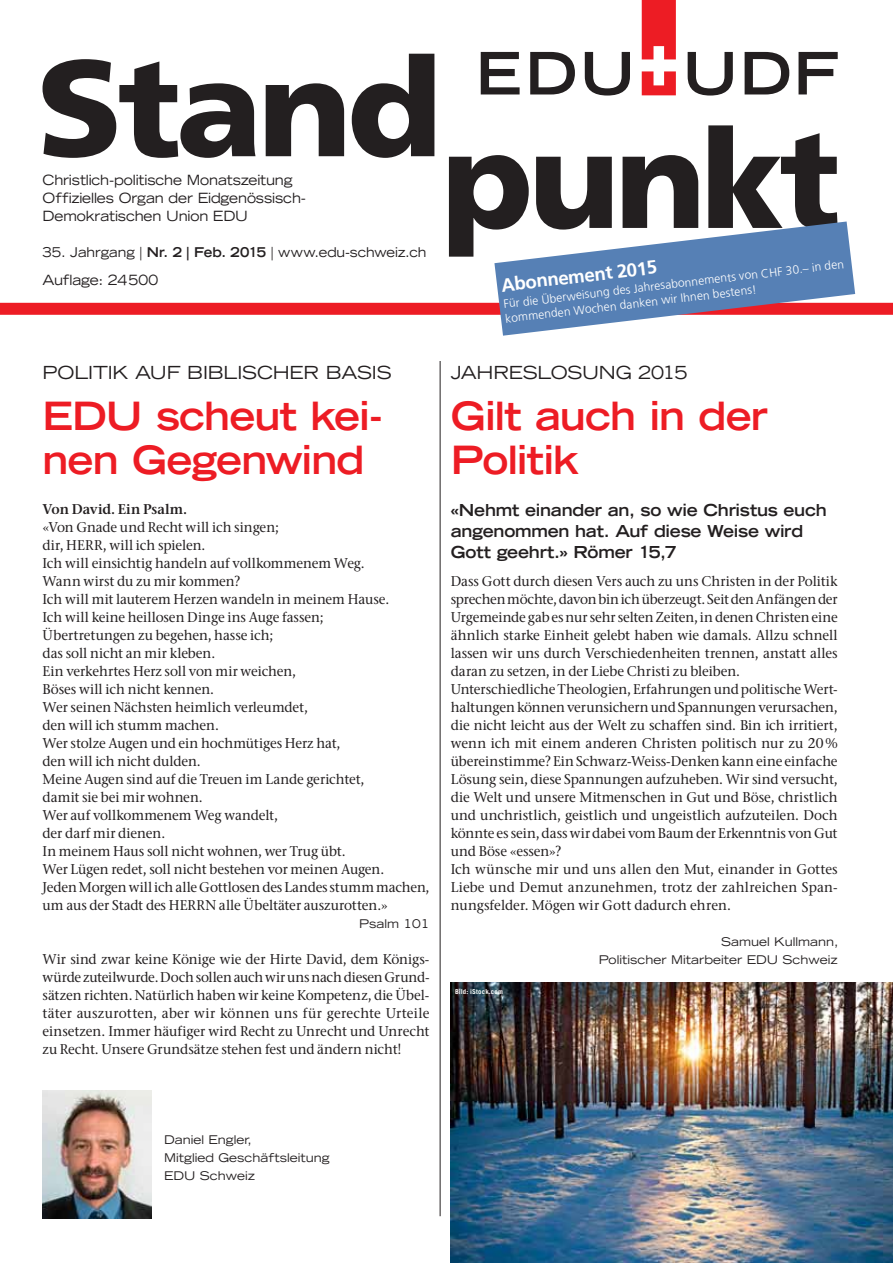
<style>
.page{position:relative;width:893px;height:1263px;background:#fff}
.page>*{position:absolute;margin:0;border:0;box-sizing:border-box;transform-origin:0 0}
.t1{font:700 expanded 39px/43.5px "Trade Gothic LT Std";letter-spacing:-.025em;color:#ed1c24}
.t2{font:700 18.75px "Frutiger";color:#fff}
.t3{font:expanded 18px "Trade Gothic LT Std";letter-spacing:-.01em;color:#231f20}
.t4{font:700 expanded 16.5px/21px "Trade Gothic LT Std";letter-spacing:-.015em;color:#231f20}
.t5{font:500 14.1px/18px "Stone Ser ITC Std";color:#231f20;scale:.96 1}
.t6{font:expanded 14.1px/18px "Trade Gothic LT Std";letter-spacing:-.01em;color:#231f20;scale:.96 1}
.t7{font:600 14.1px "Stone Ser ITC Std";color:#231f20;scale:.96 1}
.t8{font:expanded 13.5px "Trade Gothic LT Std";letter-spacing:-.005em;color:#231f20;scale:.96 1}
.t9{font:expanded 12px/18px "Trade Gothic LT Std";color:#231f20;text-align:right}
.t10{font:300 12px/14.9px "Frutiger";color:#fff}
.t11{font:700 6.75px "Trade Gothic LT Std";letter-spacing:.03em;color:#fff}
.s1{font-weight:700}
</style>
<div class="page">
<div style="left:0;top:303px;width:893px;height:12px;background:#ed1c24"></div>
<svg style="left:449px;top:125px;width:389px;height:132px"></svg>
<svg style="left:43px;top:54px;width:391px;height:104px"></svg>
<svg style="left:642px;top:0;width:34px;height:95px"></svg>
<svg style="left:481px;top:52px;width:39px;height:42px"></svg>
<svg style="left:530px;top:52px;width:45px;height:42px"></svg>
<svg style="left:585px;top:52px;width:45px;height:44px"></svg>
<svg style="left:688px;top:52px;width:45px;height:44px"></svg>
<svg style="left:745px;top:52px;width:44px;height:42px"></svg>
<svg style="left:798px;top:52px;width:40px;height:42px"></svg>
<hr style="left:440px;top:361px;width:1px;height:855px;background:#231f20">
<img style="left:451px;top:982px;width:442px;height:281px">
<svg style="left:494px;top:221px;width:361px;height:115px"></svg>
<img style="left:43px;top:1090px;width:109px;height:128px">
<p class="t6" style="left:43px;top:172px;width:276px">Christlich-politische Monatszeitung<br>Offizielles Organ der Eidgenössisch-<br>Demokratischen Union EDU</p>
<p class="t8" style="left:43px;top:246px;width:401px">35. Jahrgang | <span class="s1">Nr. 2 | Feb. 2015</span> | www.edu-schweiz.ch</p>
<p class="t6" style="left:43px;top:272px;width:122px">Auflage: 24 500</p>
<p class="t3" style="left:43px;top:364px;width:351px">POLITIK AUF BIBLISCHER BASIS</p>
<h1 class="t1" style="left:43px;top:397px;width:341px">EDU scheut kei&shy;nen Gegenwind</h1>
<p class="t7" style="left:43px;top:504px;width:152px">Von David. Ein Psalm.</p>
<p class="t5" style="left:43px;top:520px;width:405px">«Von Gnade und Recht will ich singen;<br>dir, HERR, will ich spielen.<br>Ich will einsichtig handeln auf vollkommenem Weg.<br>Wann wirst du zu mir kommen?<br>Ich will mit lauterem Herzen wandeln in meinem Hause.<br>Ich will keine heillosen Dinge ins Auge fassen;<br>Übertretungen zu begehen, hasse ich;<br>das soll nicht an mir kleben.<br>Ein verkehrtes Herz soll von mir weichen,<br>Böses will ich nicht kennen.<br>Wer seinen Nächsten heimlich verleumdet,<br>den will ich stumm machen.<br>Wer stolze Augen und ein hochmütiges Herz hat,<br>den will ich nicht dulden.<br>Meine Augen sind auf die Treuen im Lande gerichtet,<br>damit sie bei mir wohnen.<br>Wer auf vollkommenem Weg wandelt,<br>der darf mir dienen.<br>In meinem Haus soll nicht wohnen, wer Trug übt.<br>Wer Lügen redet, soll nicht bestehen vor meinen Augen.<br>Jeden Morgen will ich alle Gottlosen des Landes stumm machen, um aus der Stadt des HERRN alle Übeltäter auszurotten.»</p>
<p class="t9" style="left:359px;top:916px;width:72px">Psalm 101</p>
<p class="t5" style="left:43px;top:952px;width:405px;text-align:justify">Wir sind zwar keine Könige wie der Hirte David, dem Königs&shy;würde zuteilwurde. Doch sollen auch wir uns nach diesen Grund&shy;sätzen richten. Natürlich haben wir keine Kompetenz, die Übel&shy;täter auszurotten, aber wir können uns für gerechte Urteile einsetzen. Immer häufiger wird Recht zu Unrecht und Unrecht zu Recht. Unsere Grundsätze stehen fest und ändern nicht!</p>
<h2 class="t2" style="left:500px;top:278px;width:158px;rotate:-7deg">Abonnement 2015</h2>
<p class="t10" style="left:503px;top:298px;width:344px;rotate:-7deg">Für die Überweisung des Jahresabonnements von CHF 30.– in den kommenden Wochen danken wir Ihnen bestens!</p>
<p class="t3" style="left:451px;top:364px;width:238px">JAHRESLOSUNG 2015</p>
<h1 class="t1" style="left:451px;top:397px;width:319px">Gilt auch in der<br>Politik</h1>
<p class="t4" style="left:451px;top:501px;width:378px">«Nehmt einander an, so wie Christus euch angenommen hat. Auf diese Weise wird<br>Gott geehrt.» Römer 15,7</p>
<p class="t5" style="left:451px;top:574px;width:405px">Dass Gott durch diesen Vers auch zu uns Christen in der Politik sprechen möchte, davon bin ich überzeugt. Seit den Anfängen der Urgemeinde gab es nur sehr selten Zeiten, in denen Christen eine ähnlich starke Einheit gelebt haben wie damals. Allzu schnell lassen wir uns durch Verschiedenheiten trennen, anstatt alles daran zu setzen, in der Liebe Christi zu bleiben.<br>Unterschiedliche Theologien, Erfahrungen und politische Wert&shy;haltungen können verunsichern und Spannungen verursachen, die nicht leicht aus der Welt zu schaffen sind. Bin ich irritiert, wenn ich mit einem anderen Christen politisch nur zu 20 % übereinstimme? Ein Schwarz-Weiss-Denken kann eine einfache Lösung sein, diese Spannungen aufzuheben. Wir sind versucht, die Welt und unsere Mitmenschen in Gut und Böse, christlich und unchristlich, geistlich und ungeistlich aufzuteilen. Doch könnte es sein, dass wir dabei vom Baum der Erkenntnis von Gut und Böse «essen»?<br>Ich wünsche mir und uns allen den Mut, einander in Gottes Liebe und Demut anzunehmen, trotz der zahlreichen Span&shy;nungsfelder. Mögen wir Gott dadurch ehren.</p>
<p class="t9" style="left:599px;top:934px;width:241px">Samuel Kullmann,<br>Politischer Mitarbeiter EDU Schweiz</p>
<p class="t11" style="left:455px;top:989px;width:49px">Bild: iStock.com</p>
<p class="t9" style="left:164px;top:1132px;width:167px;text-align:left">Daniel Engler,<br>Mitglied Geschäftsleitung<br>EDU Schweiz</p>
</div>
